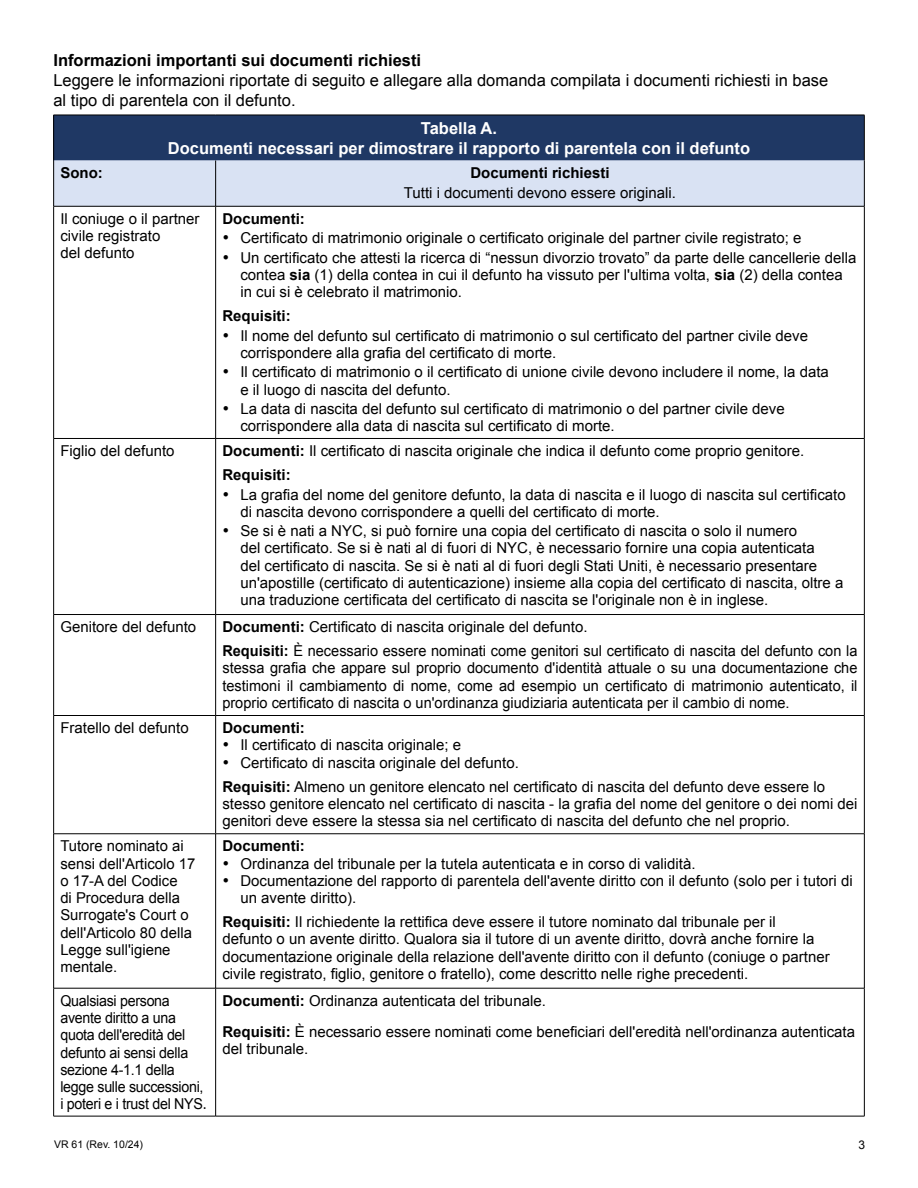
<style>
.page{position:relative;width:918px;height:1188px;background:#fff}
.page>*{position:absolute;margin:0;border:0;box-sizing:border-box;transform-origin:0 0}
.t1{font:16.5px/19.8px "Arial";color:#000}
.t2{font:700 16.5px "Arial";color:#fff}
.t3{font:700 16.5px "Arial";color:#000}
.List_Paragraph{font:15px/17.2px "Arial";color:#000}
.List_Paragraph-2{font:15px/17.2px "Arial";letter-spacing:-.02em;color:#000;scale:.95 1}
.t4{font:700 15px "Arial";color:#000}
.t5{font:12px "Arial";color:#000}
.t6{font:10.5px "Arial";color:#000}
.s1{font-weight:700}
.s2{font-family:"Calibri";font-size:16.5px}
</style>
<div class="page">
<div style="left:54px;top:115px;width:810px;height:45px;background:#1f3864"></div>
<div style="left:54px;top:160px;width:810px;height:46px;background:#d9e2f3"></div>
<hr style="left:864px;top:115px;width:1px;height:45px;background:#000">
<hr style="left:53px;top:115px;width:163px;height:1px;background:#000">
<hr style="left:53px;top:115px;width:1px;height:45px;background:#000">
<hr style="left:216px;top:115px;width:649px;height:1px;background:#000">
<hr style="left:53px;top:160px;width:1px;height:46px;background:#000">
<hr style="left:864px;top:160px;width:1px;height:46px;background:#000">
<hr style="left:53px;top:988px;width:1px;height:128px;background:#000">
<hr style="left:864px;top:988px;width:1px;height:128px;background:#000">
<hr style="left:215px;top:160px;width:1px;height:46px;background:#000">
<hr style="left:215px;top:988px;width:1px;height:128px;background:#000">
<hr style="left:53px;top:1116px;width:163px;height:1px;background:#000">
<hr style="left:216px;top:1116px;width:649px;height:1px;background:#000">
<hr style="left:53px;top:206px;width:1px;height:232px;background:#000">
<hr style="left:215px;top:206px;width:1px;height:232px;background:#000">
<hr style="left:864px;top:206px;width:1px;height:232px;background:#000">
<hr style="left:215px;top:615px;width:1px;height:100px;background:#000">
<hr style="left:215px;top:834px;width:1px;height:154px;background:#000">
<hr style="left:53px;top:439px;width:1px;height:175px;background:#000">
<hr style="left:215px;top:439px;width:1px;height:175px;background:#000">
<hr style="left:864px;top:439px;width:1px;height:175px;background:#000">
<hr style="left:53px;top:614px;width:163px;height:1px;background:#000">
<hr style="left:53px;top:615px;width:1px;height:100px;background:#000">
<hr style="left:216px;top:614px;width:649px;height:1px;background:#000">
<hr style="left:864px;top:615px;width:1px;height:100px;background:#000">
<hr style="left:53px;top:834px;width:1px;height:154px;background:#000">
<hr style="left:864px;top:834px;width:1px;height:154px;background:#000">
<hr style="left:53px;top:988px;width:163px;height:1px;background:#000">
<hr style="left:216px;top:988px;width:649px;height:1px;background:#000">
<hr style="left:53px;top:716px;width:1px;height:118px;background:#000">
<hr style="left:215px;top:716px;width:1px;height:118px;background:#000">
<hr style="left:864px;top:716px;width:1px;height:118px;background:#000">
<hr style="left:53px;top:206px;width:163px;height:1px;background:#000">
<hr style="left:216px;top:206px;width:649px;height:1px;background:#000">
<hr style="left:53px;top:438px;width:163px;height:1px;background:#000">
<hr style="left:216px;top:438px;width:649px;height:1px;background:#000">
<hr style="left:53px;top:834px;width:163px;height:1px;background:#000">
<hr style="left:216px;top:834px;width:649px;height:1px;background:#000">
<hr style="left:53px;top:715px;width:163px;height:1px;background:#000">
<hr style="left:216px;top:715px;width:649px;height:1px;background:#000">
<p class="t3" style="left:53px;top:49px;width:369px">Informazioni importanti sui documenti richiesti</p>
<p class="t1" style="left:53px;top:70px;width:776px">Leggere le informazioni riportate di seguito e allegare alla domanda compilata i documenti richiesti in base al tipo di parentela con il defunto.</p>
<p class="t2" style="left:421px;top:117px;width:78px">Tabella A.</p>
<p class="t2" style="left:168px;top:137px;width:584px">Documenti necessari per dimostrare il rapporto di parentela con il defunto</p>
<p class="t4" style="left:60px;top:163px;width:44px">Sono:</p>
<p class="t4" style="left:470px;top:163px;width:141px">Documenti richiesti</p>
<p class="List_Paragraph" style="left:404px;top:184px;width:274px">Tutti i documenti devono essere originali.</p>
<p class="List_Paragraph" style="left:60px;top:210px;width:141px">Il coniuge o il partner civile registrato<br>del defunto</p>
<p class="t4" style="left:222px;top:209px;width:84px">Documenti:</p>
<p class="List_Paragraph" style="left:222px;top:230px;width:581px">• Certificato di matrimonio originale o certificato originale del partner civile registrato; e</p>
<p class="List_Paragraph" style="left:240px;top:249px;width:618px;text-indent:-18px">• Un certificato che attesti la ricerca di “nessun divorzio trovato” da parte delle cancellerie della contea <span class="s1">sia</span> (1) della contea in cui il defunto ha vissuto per l'ultima volta, <span class="s1">sia</span> (2) della contea in cui si è celebrato il matrimonio.</p>
<p class="t4" style="left:222px;top:306px;width:70px">Requisiti:</p>
<p class="List_Paragraph" style="left:240px;top:327px;width:569px;text-indent:-18px">• Il nome del defunto sul certificato di matrimonio o sul certificato del partner civile deve corrispondere alla grafia del certificato di morte.</p>
<p class="List_Paragraph" style="left:240px;top:364px;width:590px;text-indent:-18px">• Il certificato di matrimonio o il certificato di unione civile devono includere il nome, la data e il luogo di nascita del defunto.</p>
<p class="List_Paragraph" style="left:240px;top:400px;width:546px;text-indent:-18px">• La data di nascita del defunto sul certificato di matrimonio o del partner civile deve corrispondere alla data di nascita sul certificato di morte.</p>
<p class="List_Paragraph" style="left:60px;top:442px;width:116px">Figlio del defunto</p>
<p class="List_Paragraph" style="left:222px;top:442px;width:583px"><span class="s1">Documenti:</span> Il certificato di nascita originale che indica il defunto come proprio genitore.</p>
<p class="t4" style="left:222px;top:465px;width:70px">Requisiti:</p>
<p class="List_Paragraph" style="left:240px;top:486px;width:607px;text-indent:-18px">• La grafia del nome del genitore defunto, la data di nascita e il luogo di nascita sul certificato di nascita devono corrispondere a quelli del certificato di morte.</p>
<p class="List_Paragraph" style="left:240px;top:522px;width:605px;text-indent:-18px">• Se si è nati a NYC, si può fornire una copia del certificato di nascita o solo il numero<br>del certificato. Se si è nati al di fuori di NYC, è necessario fornire una copia autenticata<br>del certificato di nascita. Se si è nati al di fuori degli Stati Uniti, è necessario presentare un'apostille (certificato di autenticazione) insieme alla copia del certificato di nascita, oltre a una traduzione certificata del certificato di nascita se l'originale non è in inglese.</p>
<p class="List_Paragraph" style="left:60px;top:618px;width:137px">Genitore del defunto</p>
<p class="List_Paragraph" style="left:222px;top:618px;width:367px"><span class="s1">Documenti:</span> Certificato di nascita originale del defunto.</p>
<p class="List_Paragraph" style="left:222px;top:642px;width:637px;text-align:justify"><span class="s1">Requisiti:</span> È necessario essere nominati come genitori sul certificato di nascita del defunto con la stessa grafia che appare sul proprio documento d'identità attuale o su una documentazione che testimoni il cambiamento di nome, come ad esempio un certificato di matrimonio autenticato, il proprio certificato di nascita o un'ordinanza giudiziaria autenticata per il cambio di nome.</p>
<p class="List_Paragraph" style="left:60px;top:719px;width:130px">Fratello del defunto</p>
<p class="t4" style="left:222px;top:718px;width:84px">Documenti:</p>
<p class="List_Paragraph" style="left:222px;top:737px;width:240px">• Il certificato di nascita originale; e</p>
<p class="List_Paragraph" style="left:222px;top:754px;width:298px">• Certificato di nascita originale del defunto.</p>
<p class="List_Paragraph" style="left:222px;top:778px;width:637px"><span class="s1">Requisiti:</span> Almeno un genitore elencato nel certificato di nascita del defunto deve essere lo stesso genitore elencato nel certificato di nascita - la grafia del nome del genitore o dei nomi dei genitori deve essere la stessa sia nel certificato di nascita del defunto che nel proprio.</p>
<p class="List_Paragraph" style="left:60px;top:838px;width:136px">Tutore nominato ai sensi dell'Articolo 17 o 17-A del Codice<br>di Procedura della<br>Surrogate's Court o dell'Articolo 80 della<br>Legge sull'igiene mentale.</p>
<p class="t4" style="left:222px;top:836px;width:84px">Documenti:</p>
<p class="List_Paragraph" style="left:222px;top:855px;width:475px">• Ordinanza del tribunale per la tutela autenticata e in corso di validità.</p>
<p class="List_Paragraph" style="left:240px;top:872px;width:614px;text-indent:-18px">• Documentazione del rapporto di parentela dell'avente diritto con il defunto (solo per i tutori di un avente diritto).</p>
<p class="List_Paragraph" style="left:222px;top:913px;width:609px"><span class="s1">Requisiti:</span> Il richiedente la rettifica deve essere il tutore nominato dal tribunale per il defunto o un avente diritto. Qualora sia il tutore di un avente diritto, dovrà anche fornire la documentazione originale della relazione dell'avente diritto con il defunto (coniuge o partner civile registrato, figlio, genitore o fratello), come descritto nelle righe precedenti.</p>
<p class="List_Paragraph-2" style="left:60px;top:992px;width:155px">Qualsiasi persona avente diritto a una quota dell'eredità del defunto ai sensi della sezione 4-1.1 della legge sulle successioni, i poteri e i trust del NYS<span class="s2">.</span></p>
<p class="List_Paragraph" style="left:222px;top:992px;width:325px"><span class="s1">Documenti:</span> Ordinanza autenticata del tribunale.</p>
<p class="List_Paragraph" style="left:222px;top:1023px;width:634px"><span class="s1">Requisiti:</span> È necessario essere nominati come beneficiari dell'eredità nell'ordinanza autenticata del tribunale.</p>
<p class="t6" style="left:54px;top:1137px;width:91px">VR 61 (Rev. 10/24)</p>
<p class="t5" style="left:858px;top:1137px;width:8px">3</p>
</div>
